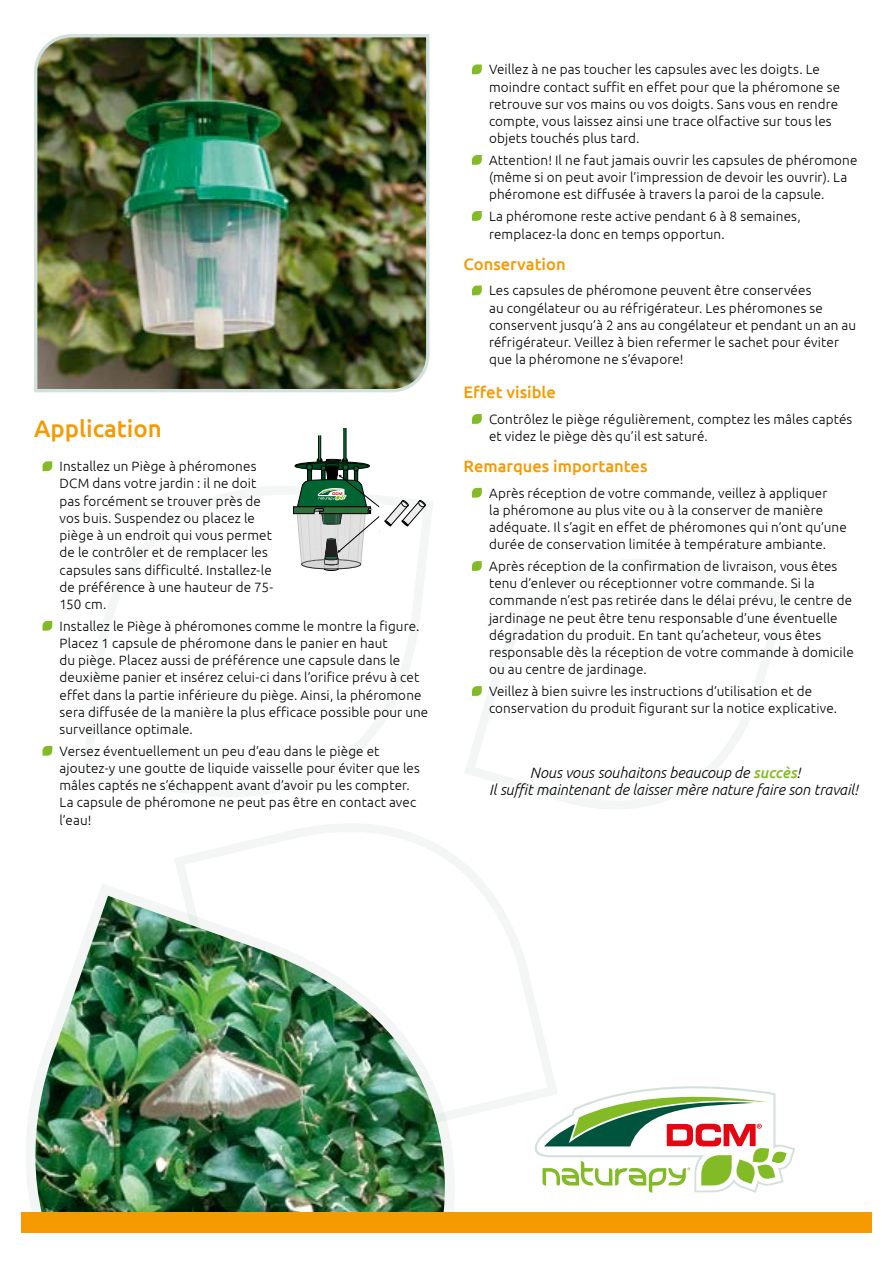
<style>
.page{position:relative;width:893px;height:1263px;background:#fff}
.page>*{position:absolute;margin:0;border:0;box-sizing:border-box;transform-origin:0 0}
.t1{font:500 24px "Ubuntu";color:#f59a00}
.t2{font:500 16.5px "Ubuntu";color:#f59a00}
.t3{font:italic 300 15px/17.4px "Ubuntu";letter-spacing:-.005em;color:#000}
.t4{font:300 13.5px/17.2px "Ubuntu";letter-spacing:.01em;color:#000}
.s1{font-weight:500;color:#83bb26}
</style>
<div class="page">
<svg style="left:534px;top:1086px;width:261px;height:107px"></svg>
<svg style="left:81px;top:486px;width:352px;height:311px"></svg>
<svg style="left:174px;top:824px;width:389px;height:306px"></svg>
<svg style="left:465px;top:559px;width:324px;height:250px"></svg>
<img style="left:34px;top:34px;width:396px;height:359px">
<img style="left:26px;top:877px;width:442px;height:335px">
<div style="left:21px;top:1212px;width:851px;height:30px;background:#f59a00"></div>
<div style="left:21px;top:1234px;width:851px;height:29px;background:#fff"></div>
<svg style="left:293px;top:428px;width:133px;height:143px"></svg>
<svg style="left:43px;top:461px;width:9px;height:10px"></svg>
<svg style="left:43px;top:621px;width:9px;height:10px"></svg>
<svg style="left:43px;top:746px;width:9px;height:10px"></svg>
<svg style="left:472px;top:64px;width:10px;height:10px"></svg>
<svg style="left:472px;top:155px;width:10px;height:10px"></svg>
<svg style="left:472px;top:211px;width:10px;height:10px"></svg>
<svg style="left:472px;top:286px;width:10px;height:9px"></svg>
<svg style="left:472px;top:414px;width:10px;height:10px"></svg>
<svg style="left:472px;top:488px;width:10px;height:10px"></svg>
<svg style="left:472px;top:561px;width:10px;height:10px"></svg>
<svg style="left:472px;top:686px;width:10px;height:10px"></svg>
<h1 class="t1" style="left:34px;top:413px;width:129px">Application</h1>
<p class="t4" style="left:60px;top:457px;width:215px">Installez un Piège à phéromones<br>DCM dans votre jardin : il ne doit pas forcément se trouver près de vos buis. Suspendez ou placez le piège à un endroit qui vous permet de le contrôler et de remplacer les capsules sans difficulté. Installez-le de préférence à une hauteur de 75-<br>150 cm.</p>
<p class="t4" style="left:60px;top:617px;width:370px">Installez le Piège à phéromones comme le montre la figure.<br>Placez 1 capsule de phéromone dans le panier en haut<br>du piège. Placez aussi de préférence une capsule dans le deuxième panier et insérez celui-ci dans l’orifice prévu à cet effet dans la partie inférieure du piège. Ainsi, la phéromone sera diffusée de la manière la plus efficace possible pour une surveillance optimale.</p>
<p class="t4" style="left:60px;top:742px;width:362px">Versez éventuellement un peu d’eau dans le piège et ajoutez-y une goutte de liquide vaisselle pour éviter que les mâles captés ne s’échappent avant d’avoir pu les compter.<br>La capsule de phéromone ne peut pas être en contact avec l’eau!</p>
<p class="t4" style="left:489px;top:60px;width:353px">Veillez à ne pas toucher les capsules avec les doigts. Le moindre contact suffit en effet pour que la phéromone se retrouve sur vos mains ou vos doigts. Sans vous en rendre compte, vous laissez ainsi une trace olfactive sur tous les objets touchés plus tard.</p>
<p class="t4" style="left:489px;top:151px;width:370px">Attention! Il ne faut jamais ouvrir les capsules de phéromone (même si on peut avoir l’impression de devoir les ouvrir). La phéromone est diffusée à travers la paroi de la capsule.</p>
<p class="t4" style="left:489px;top:207px;width:313px;line-height:18px">La phéromone reste active pendant 6 à 8 semaines, remplacez-la donc en temps opportun.</p>
<p class="t2" style="left:463px;top:253px;width:104px">Conservation</p>
<p class="t4" style="left:489px;top:282px;width:369px">Les capsules de phéromone peuvent être conservées<br>au congélateur ou au réfrigérateur. Les phéromones se conservent jusqu’à 2 ans au congélateur et pendant un an au réfrigérateur. Veillez à bien refermer le sachet pour éviter que la phéromone ne s’évapore!</p>
<p class="t2" style="left:463px;top:382px;width:94px">Effet visible</p>
<p class="t4" style="left:489px;top:410px;width:365px">Contrôlez le piège régulièrement, comptez les mâles captés et videz le piège dès qu’il est saturé.</p>
<p class="t2" style="left:463px;top:455px;width:186px">Remarques importantes</p>
<p class="t4" style="left:489px;top:484px;width:359px">Après réception de votre commande, veillez à appliquer<br>la phéromone au plus vite ou à la conserver de manière adéquate. Il s’agit en effet de phéromones qui n’ont qu’une durée de conservation limitée à température ambiante.</p>
<p class="t4" style="left:489px;top:557px;width:366px">Après réception de la confirmation de livraison, vous êtes tenu d’enlever ou réceptionner votre commande. Si la commande n’est pas retirée dans le délai prévu, le centre de jardinage ne peut être tenu responsable d’une éventuelle dégradation du produit. En tant qu’acheteur, vous êtes responsable dès la réception de votre commande à domicile ou au centre de jardinage.</p>
<p class="t4" style="left:489px;top:682px;width:349px">Veillez à bien suivre les instructions d’utilisation et de conservation du produit figurant sur la notice explicative.</p>
<p class="t3" style="left:489px;top:763px;width:370px;text-indent:41px">Nous vous souhaitons beaucoup de <span class="s1">succès</span>!<br>Il suffit maintenant de laisser mère nature faire son travail!</p>
</div>
